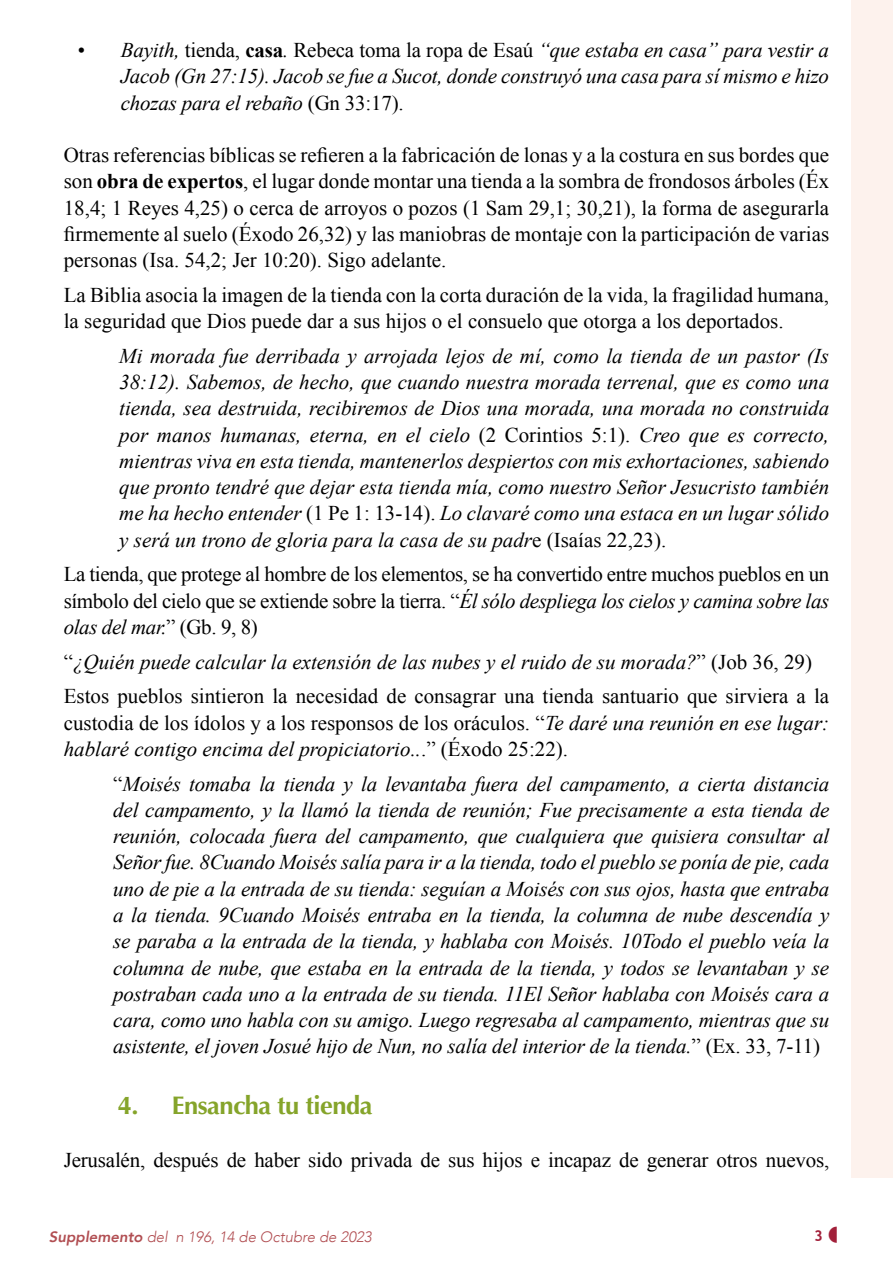
<style>
.page{position:relative;width:893px;height:1263px;background:#fff}
.page>*{position:absolute;margin:0;border:0;box-sizing:border-box;transform-origin:0 0}
.t1{font:700 25.5px "Optima";letter-spacing:-.02em;color:#85a42a}
.t2{font:italic 21px/26.2px "Times New Roman";letter-spacing:-.01em;color:#000;text-align:justify}
.t3{font:21px/26.2px "Times New Roman";color:#000;text-align:justify}
.t4{font:italic 300 15px "Avenir";color:#b14e52}
.t5{font:700 15px "Trebuchet MS";color:#a2203a}
.s1{font-style:normal}
.s2{font-weight:700;font-style:normal}
.s3{font-weight:700}
.s4{font-style:italic}
.s5{font-weight:800}
</style>
<div class="page">
<div style="left:851px;top:0;width:42px;height:1178px;background:#fdf2ed"></div>
<p class="t2" style="left:121px;top:36px;width:710px;text-indent:-43px">• Bayith, <span class="s1">tienda,</span> <span class="s2">casa</span>. <span class="s1">Rebeca toma la ropa de Esaú</span> “que estaba en casa” para vestir a Jacob (Gn 27:15). Jacob se fue a Sucot, donde construyó una casa para sí mismo e hizo chozas para el rebaño <span class="s1">(Gn 33:17).</span></p>
<p class="t3" style="left:64px;top:142px;width:767px">Otras referencias bíblicas se refieren a la fabricación de lonas y a la costura en sus bordes que son <span class="s3">obra de expertos</span>, el lugar donde montar una tienda a la sombra de frondosos árboles (Éx 18,4; 1 Reyes 4,25) o cerca de arroyos o pozos (1 Sam 29,1; 30,21), la forma de asegurarla firmemente al suelo (Éxodo 26,32) y las maniobras de montaje con la participación de varias personas (Isa. 54,2; Jer 10:20). Sigo adelante.</p>
<p class="t3" style="left:64px;top:281px;width:767px">La Biblia asocia la imagen de la tienda con la corta duración de la vida, la fragilidad humana, la seguridad que Dios puede dar a sus hijos o el consuelo que otorga a los deportados.</p>
<p class="t2" style="left:119px;top:342px;width:711px">Mi morada fue derribada y arrojada lejos de mí, como la tienda de un pastor (Is 38:12). Sabemos, de hecho, que cuando nuestra morada terrenal, que es como una tienda, sea destruida, recibiremos de Dios una morada, una morada no construida por manos humanas, eterna, en el cielo <span class="s1">(2 Corintios 5:1).</span> Creo que es correcto, mientras viva en esta tienda, mantenerlos despiertos con mis exhortaciones, sabiendo que pronto tendré que dejar esta tienda mía, como nuestro Señor Jesucristo también me ha hecho entender <span class="s1">(1 Pe 1: 13-14).</span> Lo clavaré como una estaca en un lugar sólido y será un trono de gloria para la casa de su padr<span class="s1">e (Isaías 22,23).</span></p>
<p class="t3" style="left:64px;top:561px;width:767px">La tienda, que protege al hombre de los elementos, se ha convertido entre muchos pueblos en un símbolo del cielo que se extiende sobre la tierra. “<span class="s4">Él sólo despliega los cielos y camina sobre las olas del mar.</span>” (Gb. 9, 8)</p>
<p class="t3" style="left:64px;top:644px;width:767px;line-height:34.8px">“<span class="s4">¿Quién puede calcular la extensión de las nubes y el ruido de su morada?</span>” (Job 36, 29)<br>Estos pueblos sintieron la necesidad de consagrar una tienda santuario que sirviera a la</p>
<p class="t2" style="left:64px;top:709px;width:767px"><span class="s1">custodia de los ídolos y a los responsos de los oráculos. “</span>Te daré una reunión en ese lugar: hablaré contigo encima del propiciatorio..<span class="s1">.” (Éxodo 25:22).</span></p>
<p class="t2" style="left:113px;top:770px;width:718px"><span class="s1">“</span>Moisés tomaba la tienda y la levantaba fuera del campamento, a cierta distancia del campamento, y la llamó la tienda de reunión; Fue precisamente a esta tienda de reunión, colocada fuera del campamento, que cualquiera que quisiera consultar al Señor fue. 8Cuando Moisés salía para ir a la tienda, todo el pueblo se ponía de pie, cada uno de pie a la entrada de su tienda: seguían a Moisés con sus ojos, hasta que entraba a la tienda. 9Cuando Moisés entraba en la tienda, la columna de nube descendía y se paraba a la entrada de la tienda, y hablaba con Moisés. 10Todo el pueblo veía la columna de nube, que estaba en la entrada de la tienda, y todos se levantaban y se postraban cada uno a la entrada de su tienda. 11El Señor hablaba con Moisés cara a cara, como uno habla con su amigo. Luego regresaba al campamento, mientras que su asistente, el joven Josué hijo de Nun, no salía del interior de la tienda.<span class="s1">” (Ex. 33, 7-11)</span></p>
<p class="t1" style="left:118px;top:1091px;width:256px">4. Ensancha tu tienda</p>
<p class="t3" style="left:64px;top:1146px;width:767px">Jerusalén, después de haber sido privada de sus hijos e incapaz de generar otros nuevos,</p>
<p class="t4" style="left:49px;top:1228px;width:324px"><span class="s5">Supplemento</span> del n 196, 14 de Octubre de 2023</p>
<p class="t5" style="left:814px;top:1226px;width:10px">3</p>
</div>
